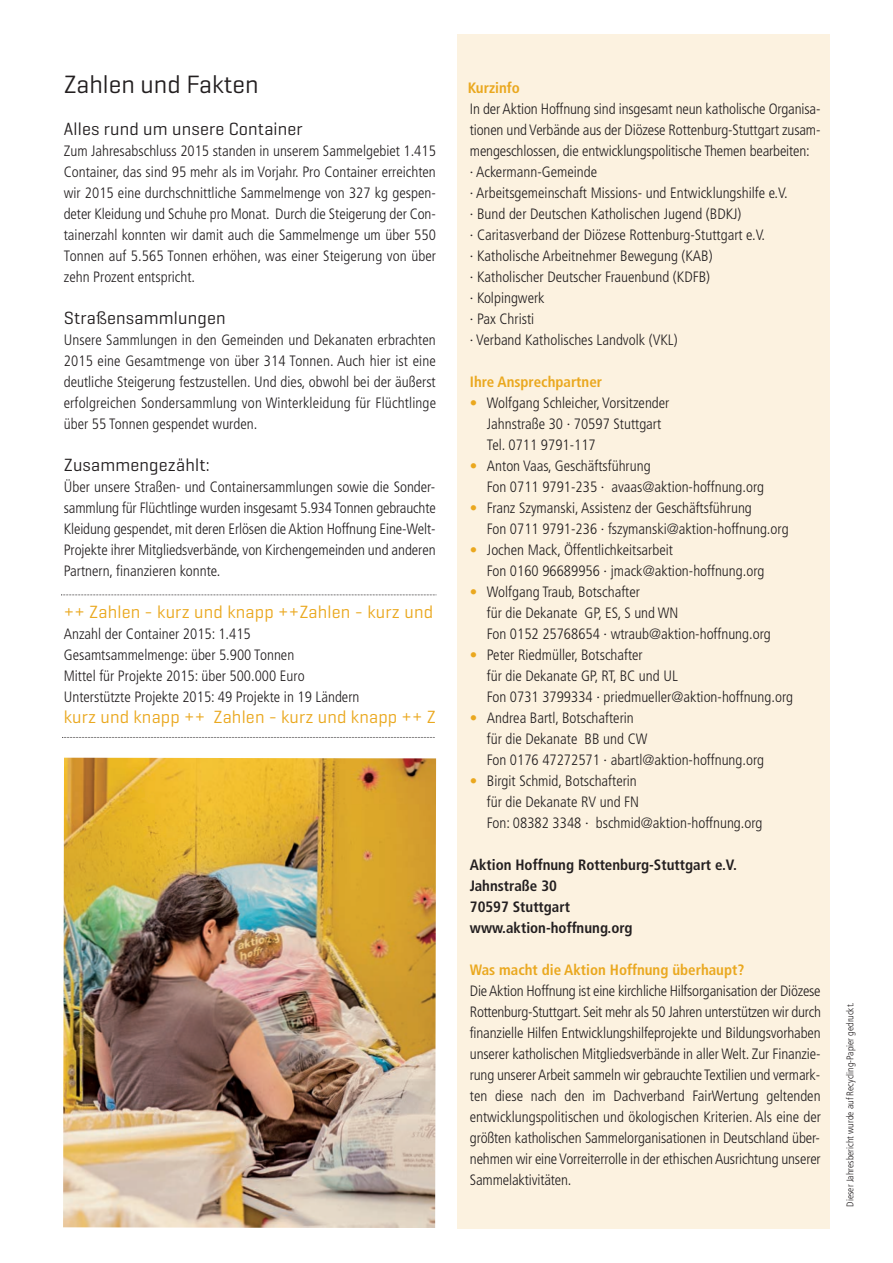
<style>
.page{position:relative;width:893px;height:1263px;background:#fff}
.page>*{position:absolute;margin:0;border:0;box-sizing:border-box;transform-origin:0 0}
.t1{font:25.5px "Geogrotesque";color:#231f20}
.t2{font:18px "Geogrotesque";letter-spacing:.01em;color:#eaa81f}
.t3{font:18px "Geogrotesque";letter-spacing:.01em;color:#231f20}
.t4{font:300 condensed 15px/21px "Frutiger";color:#231f20}
.t5{font:700 condensed 15px/21px "Frutiger";color:#231f20}
.t6{font:700 condensed 15px "Frutiger";color:#eaa81f}
.t7{font:300 condensed 9.75px "Frutiger";color:#231f20}
.s1{color:#eaa81f}
</style>
<div class="page">
<div style="left:457px;top:34px;width:372px;height:1195px;background:#fcf2e0"></div>
<img style="left:63px;top:758px;width:373px;height:470px">
<svg style="left:61px;top:594px;width:376px;height:1px"></svg>
<svg style="left:62px;top:737px;width:373px;height:1px"></svg>
<h1 class="t1" style="left:64px;top:76px;width:196px">Zahlen und Fakten</h1>
<p class="t6" style="left:468px;top:82px;width:54px">Kurzinfo</p>
<p class="t4" style="left:470px;top:100px;width:352px">In der Aktion Hoffnung sind insgesamt neun katholische Organisa&shy;tionen und Verbände aus der Diözese Rottenburg-Stuttgart zusam&shy;mengeschlossen, die entwicklungspolitische Themen bearbeiten:<br>· Ackermann-Gemeinde<br>· Arbeitsgemeinschaft Missions- und Entwicklungshilfe e.V.<br>· Bund der Deutschen Katholischen Jugend (BDKJ)<br>· Caritasverband der Diözese Rottenburg-Stuttgart e.V.<br>· Katholische Arbeitnehmer Bewegung (KAB)<br>· Katholischer Deutscher Frauenbund (KDFB)<br>· Kolpingwerk<br>· Pax Christi<br>· Verband Katholisches Landvolk (VKL)</p>
<p class="t6" style="left:470px;top:376px;width:134px">Ihre Ansprechpartner</p>
<p class="t4" style="left:487px;top:394px;width:184px;text-indent:-17px"><span class="s1">•</span> Wolfgang Schleicher, Vorsitzender<br>Jahnstraße 30 · 70597 Stuttgart<br>Tel. 0711 9791-117</p>
<p class="t4" style="left:487px;top:457px;width:279px;text-indent:-17px"><span class="s1">•</span> Anton Vaas, Geschäftsführung<br>Fon 0711 9791-235 · avaas@aktion-hoffnung.org</p>
<p class="t4" style="left:487px;top:499px;width:303px;text-indent:-17px"><span class="s1">•</span> Franz Szymanski, Assistenz der Geschäftsführung<br>Fon 0711 9791-236 · fszymanski@aktion-hoffnung.org</p>
<p class="t4" style="left:487px;top:541px;width:279px;text-indent:-17px"><span class="s1">•</span> Jochen Mack, Öffentlichkeitsarbeit<br>Fon 0160 96689956 · jmack@aktion-hoffnung.org</p>
<p class="t4" style="left:487px;top:583px;width:285px;text-indent:-17px"><span class="s1">•</span> Wolfgang Traub, Botschafter<br>für die Dekanate GP, ES, S und WN<br>Fon 0152 25768654 · wtraub@aktion-hoffnung.org</p>
<p class="t4" style="left:487px;top:646px;width:308px;text-indent:-17px"><span class="s1">•</span> Peter Riedmüller, Botschafter<br>für die Dekanate GP, RT, BC und UL<br>Fon 0731 3799334 · priedmueller@aktion-hoffnung.org</p>
<p class="t4" style="left:487px;top:709px;width:279px;text-indent:-17px"><span class="s1">•</span> Andrea Bartl, Botschafterin<br>für die Dekanate BB und CW<br>Fon 0176 47272571 · abartl@aktion-hoffnung.org</p>
<p class="t4" style="left:487px;top:772px;width:277px;text-indent:-17px"><span class="s1">•</span> Birgit Schmid, Botschafterin<br>für die Dekanate RV und FN<br>Fon: 08382 3348 · bschmid@aktion-hoffnung.org</p>
<p class="t5" style="left:470px;top:856px;width:269px">Aktion Hoffnung Rottenburg-Stuttgart e.V.<br>Jahnstraße 30<br>70597 Stuttgart<br>www.aktion-hoffnung.org</p>
<p class="t6" style="left:470px;top:964px;width:276px">Was macht die Aktion Hoffnung überhaupt?</p>
<p class="t4" style="left:470px;top:982px;width:353px;text-align:justify">Die Aktion Hoffnung ist eine kirchliche Hilfsorganisation der Diözese Rottenburg-Stuttgart. Seit mehr als 50 Jahren unterstützen wir durch finanzielle Hilfen Entwicklungshilfeprojekte und Bildungsvorhaben unserer katholischen Mitgliedsverbände in aller Welt. Zur Finanzie&shy;rung unserer Arbeit sammeln wir gebrauchte Textilien und vermark&shy;ten diese nach den im Dachverband FairWertung geltenden entwicklungspolitischen und ökologischen Kriterien. Als eine der größten katholischen Sammelorganisationen in Deutschland über&shy;nehmen wir eine Vorreiterrolle in der ethischen Ausrichtung unserer Sammelaktivitäten.</p>
<p class="t3" style="left:64px;top:123px;width:241px">Alles rund um unsere Container</p>
<p class="t4" style="left:64px;top:142px;width:374px;text-align:justify">Zum Jahresabschluss 2015 standen in unserem Sammelgebiet 1.415<br>Container, das sind 95 mehr als im Vorjahr. Pro Container erreichten wir 2015 eine durchschnittliche Sammelmenge von 327 kg gespen&shy;deter Kleidung und Schuhe pro Monat. Durch die Steigerung der Con&shy;tainerzahl konnten wir damit auch die Sammelmenge um über 550<br>Tonnen auf 5.565 Tonnen erhöhen, was einer Steigerung von über zehn Prozent entspricht.</p>
<p class="t3" style="left:64px;top:312px;width:163px">Straßensammlungen</p>
<p class="t4" style="left:64px;top:331px;width:374px;text-align:justify">Unsere Sammlungen in den Gemeinden und Dekanaten erbrachten 2015 eine Gesamtmenge von über 314 Tonnen. Auch hier ist eine deutliche Steigerung festzustellen. Und dies, obwohl bei der äußerst erfolgreichen Sondersammlung von Winterkleidung für Flüchtlinge über 55 Tonnen gespendet wurden.</p>
<p class="t3" style="left:64px;top:459px;width:148px">Zusammengezählt:</p>
<p class="t4" style="left:64px;top:478px;width:374px;text-align:justify">Über unsere Straßen- und Containersammlungen sowie die Sonder&shy;sammlung für Flüchtlinge wurden insgesamt 5.934 Tonnen gebrauchte Kleidung gespendet, mit deren Erlösen die Aktion Hoffnung Eine-Welt-Projekte ihrer Mitgliedsverbände, von Kirchengemeinden und anderen Partnern, finanzieren konnte.</p>
<p class="t2" style="left:64px;top:606px;width:371px">++ Zahlen - kurz und knapp ++Zahlen - kurz und</p>
<p class="t4" style="left:64px;top:625px;width:297px">Anzahl der Container 2015: 1.415<br>Gesamtsammelmenge: über 5.900 Tonnen<br>Mittel für Projekte 2015: über 500.000 Euro Unterstützte Projekte 2015: 49 Projekte in 19 Ländern</p>
<p class="t2" style="left:64px;top:711px;width:374px">kurz und knapp ++ Zahlen - kurz und knapp ++ Z</p>
<p class="t7" style="left:846px;top:1206px;width:206px;rotate:-90deg">Dieser Jahresbericht wurde auf Recycling-Papier gedruckt.</p>
</div>
